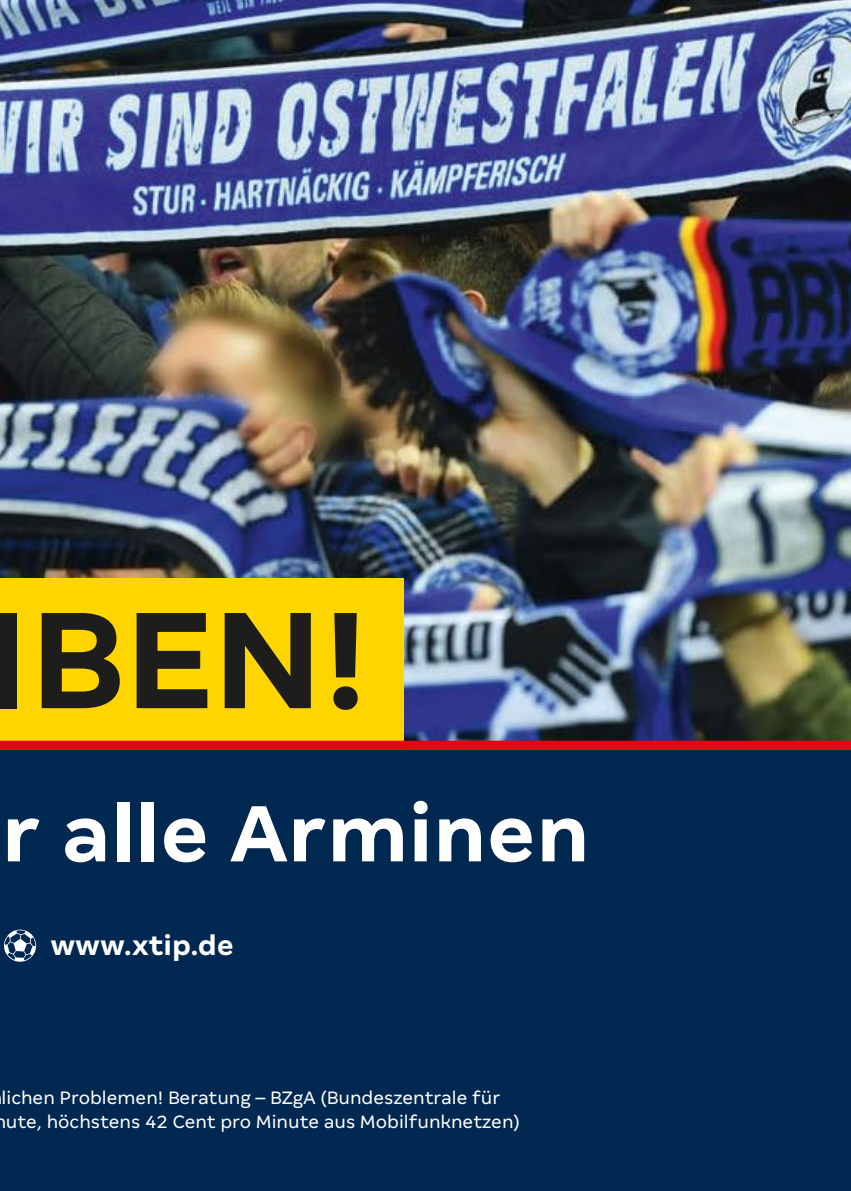
<style>
.page{position:relative;width:851px;height:1191px;background:#fff}
.page>*{position:absolute;margin:0;border:0;box-sizing:border-box;transform-origin:0 0}
.t1{font:700 152.4px "Merkur Sans";color:#1d1d1b}
.t2{font:700 88.2px "Merkur Sans";color:#fff}
.t3{font:700 30.6px "Merkur Sans";color:#fff}
.t4{font:19.8px/24px "Merkur Sans";color:#fff}
</style>
<div class="page">
<div style="left:0;top:0;width:850px;height:1191px;background:#002851"></div>
<img style="left:0;top:0;width:850px;height:740px">
<div style="left:0;top:578px;width:403px;height:171px;background:#ffd500"></div>
<svg style="left:4px;top:929px;width:33px;height:33px"></svg>
<div style="left:0;top:740px;width:850px;height:10px;background:#e30613"></div>
<h1 class="t1" style="left:-17px;top:570px;width:386px">IBEN!</h1>
<h2 class="t2" style="left:2px;top:781px;width:589px">r alle Arminen</h2>
<h3 class="t3" style="left:50px;top:927px;width:185px">www.xtip.de</h3>
<p class="t4" style="left:-6px;top:1085px;width:527px;text-indent:7px">lichen Problemen! Beratung – BZgA (Bundeszentrale für nute, höchstens 42 Cent pro Minute aus Mobilfunknetzen)</p>
</div>
